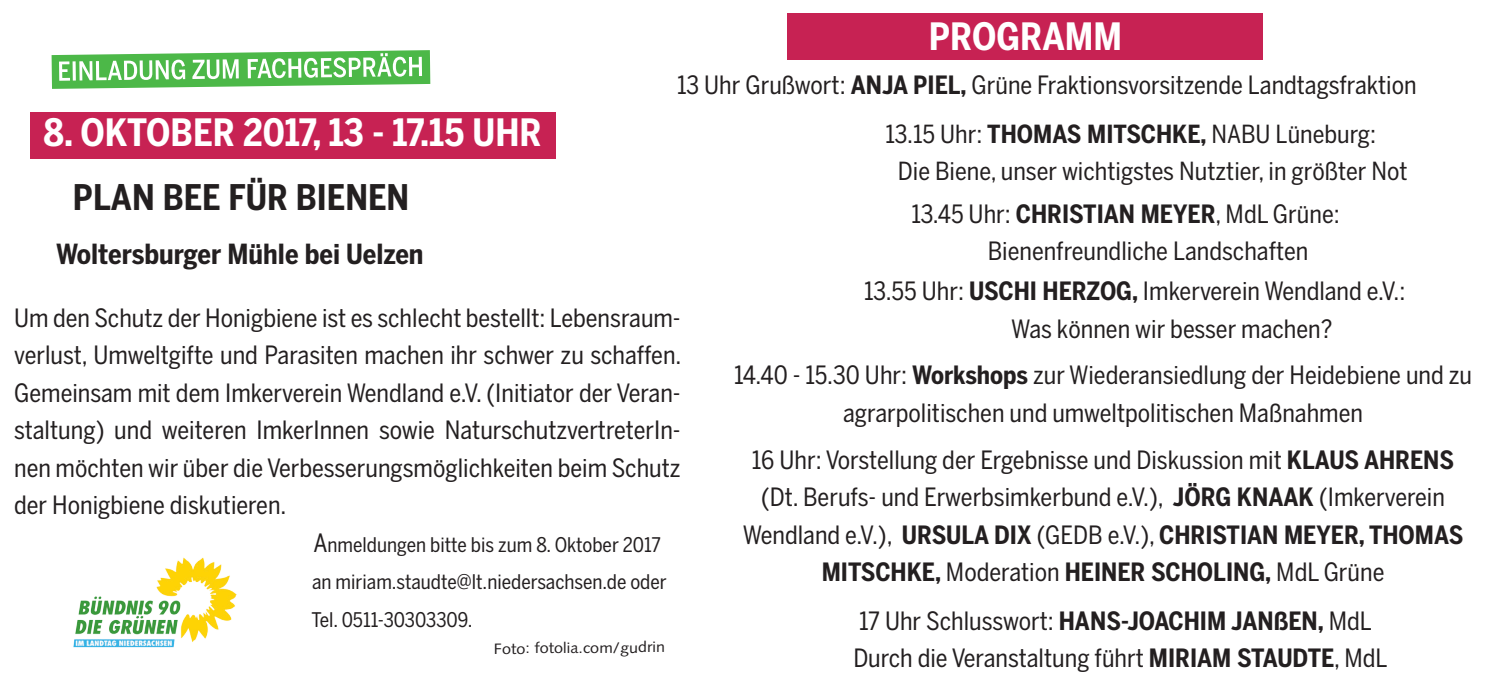
<style>
.page{position:relative;width:1489px;height:695px;background:#fff}
.page>*{position:absolute;margin:0;border:0;box-sizing:border-box;transform-origin:0 0}
.t1{font:700 37.25px "Benton Sans Cond";color:#fff}
.t2{font:700 35px "Benton Sans Cond";color:#231f20}
.t3{font:700 27.5px "Benton Sans Cond";color:#231f20}
.t4{font:25px/37.5px "Benton Sans Cond";color:#231f20}
.t5{font:24.75px/37.5px "Benton Sans Cond";color:#231f20}
.t6{font:20px/37.5px "Benton Sans Cond";color:#231f20}
.t7{font:15px "Syntax";color:#231f20;scale:1.08 1}
.s1{font-weight:700}
.s2{font-size:25px}
</style>
<div class="page">
<img style="left:73px;top:557px;width:164px;height:91px">
<svg style="left:52px;top:50px;width:378px;height:39px"></svg>
<div style="left:30px;top:112px;width:525px;height:46px;background:#c72253"></div>
<div style="left:788px;top:13px;width:474px;height:47px;background:#c72253"></div>
<h1 class="t1" style="left:44px;top:111px;width:499px">8. OKTOBER 2017, 13 - 17.15 UHR</h1>
<h2 class="t2" style="left:73px;top:177px;width:338px">PLAN BEE FÜR BIENEN</h2>
<p class="t3" style="left:56px;top:238px;width:369px">Woltersburger Mühle bei Uelzen</p>
<h1 class="t1" style="left:928px;top:15px;width:195px">PROGRAMM</h1>
<p class="t4" style="left:677px;top:66px;width:741px">13 Uhr Grußwort: <span class="s1">ANJA PIEL,</span> Grüne Fraktionsvorsitzende Landtagsfraktion</p>
<p class="t5" style="left:897px;top:114px;width:511px;text-indent:-12px">13.15 Uhr: <span class="s1">THOMAS MITSCHKE,</span> NABU Lüneburg:<br>Die Biene, unser wichtigstes Nutztier, in größter Not</p>
<p class="t4" style="left:987px;top:195px;width:353px;text-indent:-76px">13.45 Uhr: <span class="s1">CHRISTIAN MEYER</span>, MdL Grüne:<br>Bienenfreundliche Landschaften</p>
<p class="t4" style="left:14px;top:298px;width:668px;text-align:justify">Um den Schutz der Honigbiene ist es schlecht bestellt: Lebensraum&shy;verlust, Umweltgifte und Parasiten machen ihr schwer zu schaffen.<br>Gemeinsam mit dem Imkerverein Wendland e.V. (Initiator der Veran&shy;staltung) und weiteren ImkerInnen sowie NaturschutzvertreterIn&shy;nen möchten wir über die Verbesserungsmöglichkeiten beim Schutz der Honigbiene diskutieren.</p>
<p class="t6" style="left:311px;top:525px;width:356px"><span class="s2">A</span>nmeldungen bitte bis zum 8. Oktober 2017 an miriam.staudte@lt.niedersachsen.de oder<br>Tel. 0511-30303309.</p>
<p class="t7" style="left:493px;top:640px;width:160px;rotate:-1deg">Foto: fotolia.com/gudrin</p>
<p class="t4" style="left:1011px;top:272px;width:396px;text-indent:-147px">13.55 Uhr: <span class="s1">USCHI HERZOG,</span> Imkerverein Wendland e.V.:<br>Was können wir besser machen?</p>
<p class="t4" style="left:734px;top:356px;width:739px;text-align:center">14.40 - 15.30 Uhr: <span class="s1">Workshops</span> zur Wiederansiedlung der Heidebiene und zu agrarpolitischen und umweltpolitischen Maßnahmen</p>
<p class="t4" style="left:742px;top:440px;width:722px;text-align:center">16 Uhr: Vorstellung der Ergebnisse und Diskussion mit <span class="s1">KLAUS AHRENS </span>(Dt. Berufs- und Erwerbsimkerbund e.V.), <span class="s1">JÖRG KNAAK</span> (Imkerverein Wendland e.V.), <span class="s1">URSULA DIX</span> (GEDB e.V.), <span class="s1">CHRISTIAN MEYER, THOMAS MITSCHKE,</span> Moderation <span class="s1">HEINER SCHOLING,</span> MdL Grüne</p>
<p class="t4" style="left:853px;top:601px;width:535px">17 Uhr Schlusswort: <span class="s1">HANS-JOACHIM JANßEN,</span> MdL<br>Durch die Veranstaltung führt <span class="s1">MIRIAM STAUDTE</span>, MdL</p>
</div>
